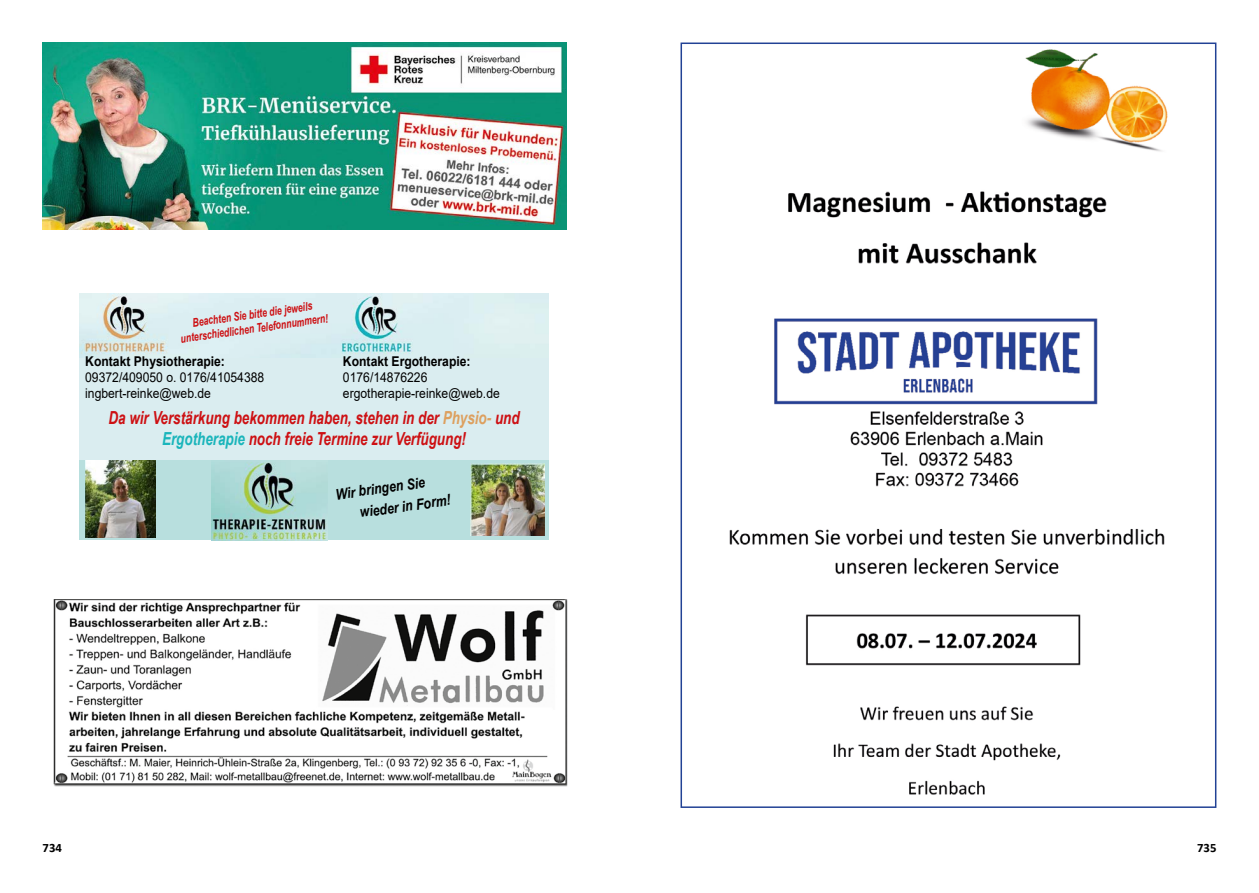
<style>
.page{position:relative;width:1259px;height:893px;background:#fff}
.page>*{position:absolute;margin:0;border:0;box-sizing:border-box;transform-origin:0 0}
.t1{font:italic 700 18px/21.6px "Arial Narrow";color:#cd1013;text-align:center;scale:.91 1}
.t2{font:italic 700 15px/21px "Arial Narrow";color:#000}
.t3{font:13.5px/16.2px "Arial";color:#000;scale:.9 1}
.t4{font:700 13.5px "Arial";color:#000;scale:.9 1}
.t5{font:700 12.75px "Calibri";color:#000}
.t6{font:italic 700 12px/14.4px "Arial Narrow";color:#cd1013;text-align:center;scale:.88 1}
.s1{color:#dda05f}
.s2{color:#1ab5bb}
</style>
<div class="page">
<img style="left:729px;top:49px;width:439px;height:746px">
<img style="left:53px;top:600px;width:515px;height:186px">
<div style="left:79px;top:459px;width:470px;height:81px;background:#b8dfde"></div>
<img style="left:79px;top:293px;width:470px;height:65px">
<img style="left:85px;top:459px;width:71px;height:78px">
<img style="left:211px;top:459px;width:117px;height:81px">
<img style="left:470px;top:464px;width:74px;height:71px">
<div style="left:79px;top:358px;width:470px;height:101px;background:#daedf0"></div>
<img style="left:43px;top:43px;width:524px;height:187px">
<p class="t6" style="left:178px;top:317px;width:171px;rotate:-8deg">Beachten Sie bitte die jeweils unterschiedlichen Telefonnummern!</p>
<p class="t4" style="left:85px;top:352px;width:157px">Kontakt Physiotherapie:</p>
<p class="t3" style="left:85px;top:369px;width:200px">09372/409050 o. 0176/41054388 ingbert-reinke@web.de</p>
<p class="t4" style="left:343px;top:352px;width:143px">Kontakt Ergotherapie:</p>
<p class="t3" style="left:343px;top:369px;width:176px">0176/14876226 ergotherapie-reinke@web.de</p>
<p class="t1" style="left:108px;top:406px;width:453px">Da wir Verstärkung bekommen haben, stehen in der <span class="s1">Physio-</span> und<br><span class="s2">Ergotherapie</span> noch freie Termine zur Verfügung!</p>
<p class="t2" style="left:355px;top:480px;width:93px;text-indent:-21px;rotate:-8deg">Wir bringen Sie wieder in Form!</p>
<p class="t5" style="left:43px;top:838px;width:21px">734</p>
<p class="t5" style="left:1197px;top:838px;width:21px">735</p>
</div>
